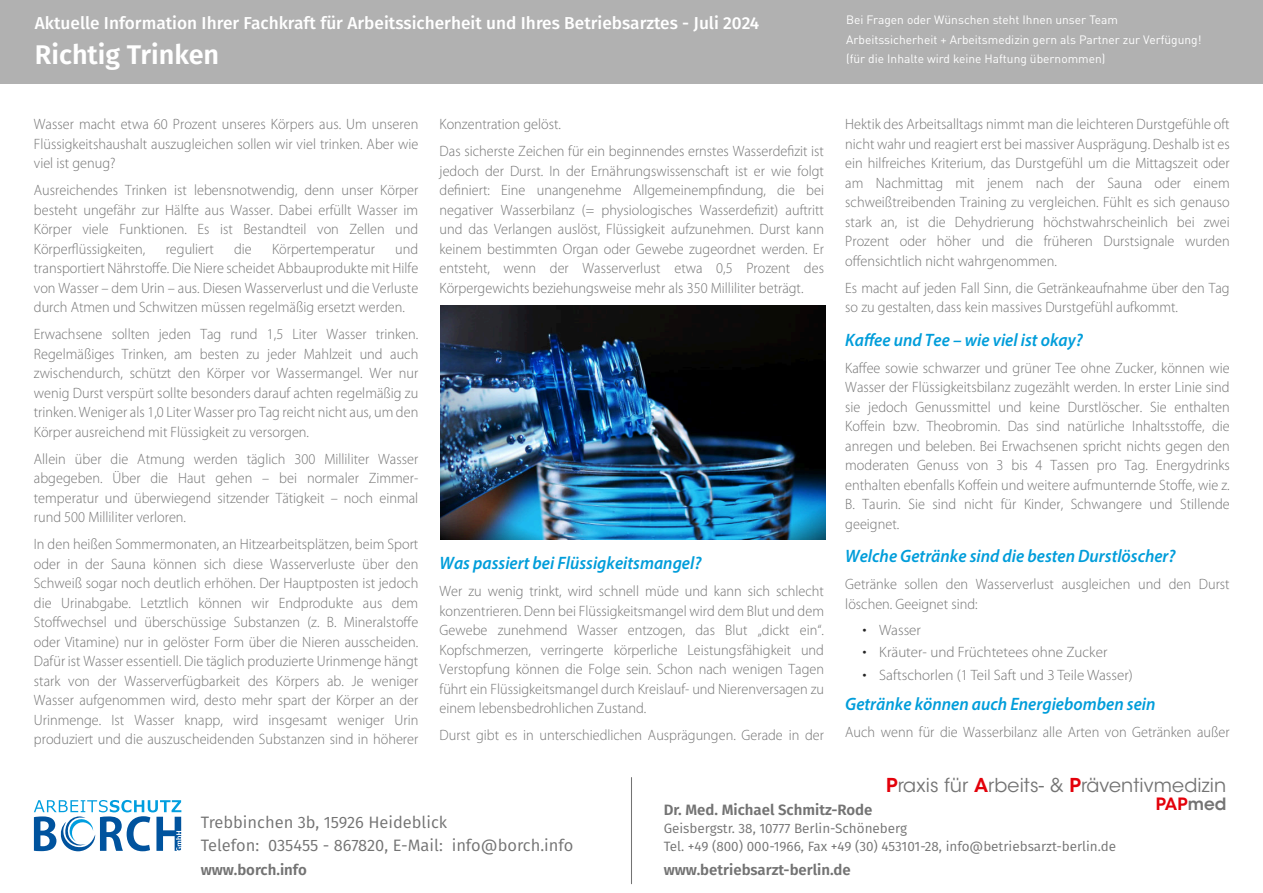
<style>
.page{position:relative;width:1263px;height:893px;background:#fff}
.page>*{position:absolute;margin:0;border:0;box-sizing:border-box;transform-origin:0 0}
.t1{font:600 27px "Fira Sans";color:#fff}
.t2{font:19.05px "ITC Avant Garde Std";letter-spacing:.005em;color:#737373}
.t3{font:italic 600 18px "Myriad Pro";color:#009dda;scale:.95 1}
.t4{font:500 17.25px "Fira Sans";color:#fff}
.t5{font:600 16.8px "ITC Avant Garde Std";letter-spacing:.005em;color:#e3000a}
.t6{font:16.5px/22.5px "Fira Sans";color:#737373}
.t7{font:300 15px/19.5px "Myriad Pro";color:#737373;text-align:justify;scale:.95 1}
.t8{font:300 15px "Myriad Pro";color:#737373}
.t9{font:600 15px "Fira Sans";color:#737373}
.t10{font:13.5px/18px "Fira Sans";color:#737373}
.t11{font:12px/19.5px "DIN Pro";color:#fff}
.s1{font-family:"Helvetica";font-weight:400;font-size:13.5px;color:#262626}
.s2{font-weight:600;color:#e3000a}
.s3{color:#737373}
</style>
<div class="page">
<img style="left:440px;top:306px;width:385px;height:234px">
<div style="left:0;top:0;width:1263px;height:84px;background:#b1b1b1"></div>
<hr style="left:631px;top:777px;width:1px;height:107px;background:#737373">
<svg style="left:34px;top:800px;width:147px;height:51px"></svg>
<p class="t4" style="left:35px;top:13px;width:726px">Aktuelle Information Ihrer Fachkraft für Arbeitssicherheit und Ihres Betriebsarztes - Juli 2024</p>
<p class="t11" style="left:846px;top:12px;width:357px">Bei Fragen oder Wünschen steht Ihnen unser Team<br>Arbeitssicherheit + Arbeitsmedizin gern als Partner zur Verfügung! (für die Inhalte wird keine Haftung übernommen)</p>
<h1 class="t1" style="left:35px;top:38px;width:186px">Richtig Trinken</h1>
<p class="t7" style="left:34px;top:116px;width:406px">Wasser macht etwa 60 Prozent unseres Körpers aus. Um unseren Flüssigkeitshaushalt auszugleichen sollen wir viel trinken. Aber wie viel ist genug?</p>
<p class="t7" style="left:34px;top:182px;width:406px">Ausreichendes Trinken ist lebensnotwendig, denn unser Körper besteht ungefähr zur Hälfte aus Wasser. Dabei erfüllt Wasser im Körper viele Funktionen. Es ist Bestandteil von Zellen und Körperflüssigkeiten,</p>
<p class="t7" style="left:34px;top:240px;width:406px;text-indent:361px">und transportiert Nährstoffe. Die Niere scheidet Abbauprodukte mit Hilfe von Wasser – dem Urin – aus. Diesen Wasserverlust und die Verluste durch Atmen und Schwitzen müssen regelmäßig ersetzt werden.</p>
<p class="t7" style="left:34px;top:326px;width:406px">Erwachsene sollten jeden Tag rund 1,5 Liter Wasser trinken.<br>Regelmäßiges Trinken, am besten zu jeder Mahlzeit und auch zwischendurch, schützt den Körper vor Wassermangel. Wer nur wenig Durst verspürt sollte besonders darauf achten regelmäßig zu trinken. Weniger als 1,0 Liter Wasser pro Tag reicht nicht aus, um den Körper ausreichend mit Flüssigkeit zu versorgen.</p>
<p class="t7" style="left:34px;top:450px;width:406px">Allein über die Atmung werden täglich 300 Milliliter Wasser abgegeben. Über die Haut gehen – bei normaler Zimmer&shy;temperatur und überwiegend sitzender Tätigkeit – noch einmal rund 500 Milliliter verloren.</p>
<p class="t7" style="left:34px;top:536px;width:406px">In den heißen Sommermonaten, an Hitzearbeitsplätzen, beim Sport oder in der Sauna können sich diese Wasserverluste über den Schweiß sogar noch deutlich erhöhen. Der Hauptposten ist jedoch die Urinabgabe. Letztlich können wir Endprodukte aus dem Stoffwechsel und überschüssige Substanzen (z. B. Mineralstoffe oder Vitamine) nur in gelöster Form über die Nieren ausscheiden.<br>Dafür ist Wasser essentiell. Die täglich produzierte Urinmenge hängt stark von der Wasserverfügbarkeit des Körpers ab. Je weniger Wasser aufgenommen wird, desto mehr spart der Körper an der Urinmenge. Ist Wasser knapp, wird insgesamt weniger Urin produziert und die auszuscheidenden Substanzen sind in höherer</p>
<p class="t7" style="left:166px;top:240px;width:52px">reguliert</p>
<p class="t7" style="left:234px;top:240px;width:20px">die</p>
<p class="t7" style="left:272px;top:240px;width:110px">Körpertemperatur</p>
<p class="t7" style="left:440px;top:112px;width:406px;line-height:27px">Konzentration gelöst.<br>Das sicherste Zeichen für ein beginnendes ernstes Wasserdefizit ist</p>
<p class="t7" style="left:440px;top:162px;width:406px">jedoch der Durst. In der Ernährungswissenschaft ist er wie folgt definiert: Eine unangenehme Allgemeinempfindung, die bei negativer Wasserbilanz (= physiologisches Wasserdefizit) auftritt und das Verlangen auslöst, Flüssigkeit aufzunehmen. Durst kann keinem bestimmten Organ oder Gewebe zugeordnet werden. Er entsteht, wenn der Wasserverlust etwa 0,5 Prozent des Körpergewichts beziehungsweise mehr als 350 Milliliter beträgt.</p>
<p class="t3" style="left:440px;top:556px;width:277px">Was passiert bei Flüssigkeitsmangel?</p>
<p class="t7" style="left:440px;top:583px;width:406px">Wer zu wenig trinkt, wird schnell müde und kann sich schlecht konzentrieren. Denn bei Flüssigkeitsmangel wird dem Blut und dem Gewebe zunehmend Wasser entzogen, das Blut „dickt ein“.<br>Kopfschmerzen, verringerte körperliche Leistungsfähigkeit und Verstopfung können die Folge sein. Schon nach wenigen Tagen führt ein Flüssigkeitsmangel durch Kreislauf- und Nierenversagen zu einem lebensbedrohlichen Zustand.</p>
<p class="t7" style="left:440px;top:727px;width:406px">Durst gibt es in unterschiedlichen Ausprägungen. Gerade in der</p>
<p class="t7" style="left:845px;top:116px;width:406px">Hektik des Arbeitsalltags nimmt man die leichteren Durstgefühle oft nicht wahr und reagiert erst bei massiver Ausprägung. Deshalb ist es ein hilfreiches Kriterium, das Durstgefühl um die Mittagszeit oder am Nachmittag mit jenem nach der Sauna oder einem schweißtreibenden Training zu vergleichen. Fühlt es sich genauso stark an, ist die Dehydrierung höchstwahrscheinlich bei zwei Prozent oder höher und die früheren Durstsignale wurden offensichtlich nicht wahrgenommen.</p>
<p class="t7" style="left:845px;top:279px;width:406px">Es macht auf jeden Fall Sinn, die Getränkeaufnahme über den Tag so zu gestalten, dass kein massives Durstgefühl aufkommt.</p>
<p class="t3" style="left:845px;top:332px;width:252px">Kaffee und Tee – wie viel ist okay?</p>
<p class="t7" style="left:845px;top:359px;width:406px">Kaffee sowie schwarzer und grüner Tee ohne Zucker, können wie Wasser der Flüssigkeitsbilanz zugezählt werden. In erster Linie sind sie jedoch Genussmittel und keine Durstlöscher. Sie enthalten Koffein bzw. Theobromin. Das sind natürliche Inhaltsstoffe, die anregen und beleben. Bei Erwachsenen spricht nichts gegen den moderaten Genuss von 3 bis 4 Tassen pro Tag. Energydrinks enthalten ebenfalls Koffein und weitere aufmunternde Stoffe, wie z.<br>B. Taurin. Sie sind nicht für Kinder, Schwangere und Stillende geeignet.</p>
<p class="t3" style="left:845px;top:549px;width:349px">Welche Getränke sind die besten Durstlöscher?</p>
<p class="t7" style="left:845px;top:576px;width:406px">Getränke sollen den Wasserverlust ausgleichen und den Durst löschen. Geeignet sind:</p>
<p class="t8" style="left:862px;top:623px;width:60px"><span class="s1">•</span> Wasser</p>
<p class="t8" style="left:862px;top:646px;width:247px"><span class="s1">•</span> Kräuter- und Früchtetees ohne Zucker</p>
<p class="t8" style="left:862px;top:668px;width:272px"><span class="s1">•</span> Saftschorlen (1 Teil Saft und 3 Teile Wasser)</p>
<p class="t3" style="left:845px;top:697px;width:328px">Getränke können auch Energiebomben sein</p>
<p class="t7" style="left:845px;top:724px;width:406px">Auch wenn für die Wasserbilanz alle Arten von Getränken außer</p>
<p class="t6" style="left:201px;top:811px;width:374px">Trebbinchen 3b, 15926 Heideblick<br>Telefon: 035455 - 867820, E-Mail: info@borch.info</p>
<p class="t2" style="left:886px;top:777px;width:342px"><span class="s2">P</span>raxis für <span class="s2">A</span>rbeits- &amp; <span class="s2">P</span>räventivmedizin</p>
<p class="t5" style="left:1156px;top:797px;width:72px">PAP<span class="s3">med</span></p>
<p class="t9" style="left:664px;top:801px;width:210px">Dr. Med. Michael Schmitz-Rode</p>
<p class="t10" style="left:664px;top:819px;width:454px">Geisbergstr. 38, 10777 Berlin-Schöneberg<br>Tel. +49 (800) 000-1966, Fax +49 (30) 453101-28, info@betriebsarzt-berlin.de</p>
<p class="t9" style="left:201px;top:861px;width:108px">www.borch.info</p>
<p class="t9" style="left:664px;top:861px;width:189px">www.betriebsarzt-berlin.de</p>
</div>
